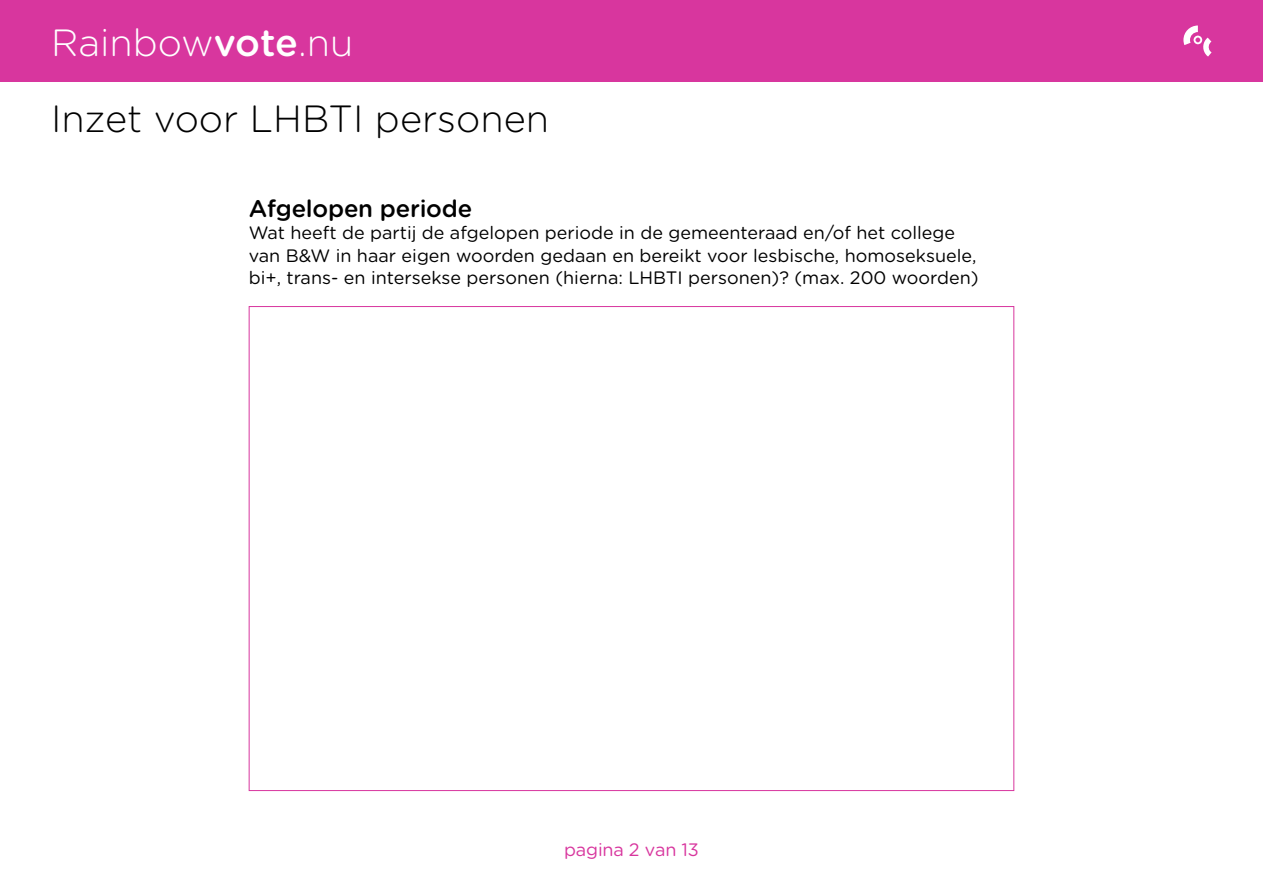
<style>
.page{position:relative;width:1263px;height:893px;background:#fff}
.page>*{position:absolute;margin:0;border:0;box-sizing:border-box;transform-origin:0 0}
.t1{font:300 37.95px/76.2px "Gotham Rounded";color:#000}
.t2{font:500 24px "Gotham Rounded";letter-spacing:-.01em;color:#000}
.t3{font:18px/22.5px "Gotham Rounded";color:#000}
.t4{font:18px "Gotham Rounded";letter-spacing:-.01em;color:#d8369e}
.s1{color:#fff}
.s2{font-weight:500;color:#fff}
</style>
<div class="page">
<div style="left:0;top:0;width:1263px;height:82px;background:#d8369e"></div>
<div style="left:249px;top:306px;width:765px;height:485px;background:#fff;border:1px solid #d8369e"></div>
<svg style="left:1183px;top:26px;width:28px;height:31px"></svg>
<h1 class="t1" style="left:51px;top:3px;width:499px"><span class="s1">Rainbow</span><span class="s2">vote</span><span class="s1">.nu<br></span>Inzet voor LHBTI personen</h1>
<h2 class="t2" style="left:249px;top:191px;width:225px">Afgelopen periode</h2>
<p class="t3" style="left:249px;top:221px;width:731px">Wat heeft de partij de afgelopen periode in de gemeenteraad en/of het college van B&amp;W in haar eigen woorden gedaan en bereikt voor lesbische, homoseksuele, bi+, trans- en intersekse personen (hierna: LHBTI personen)? (max. 200 woorden)</p>
<p class="t4" style="left:564px;top:837px;width:136px">pagina 2 van 13</p>
</div>
